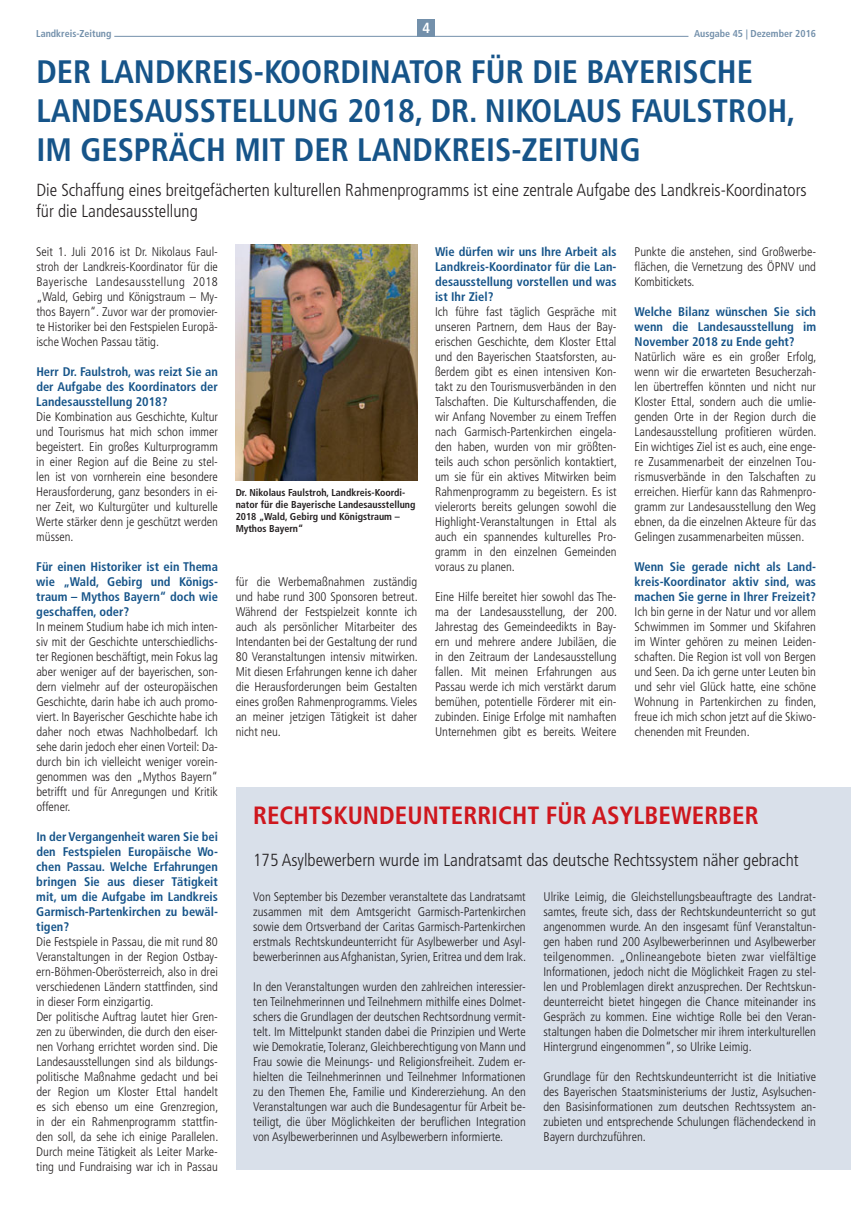
<style>
.page{position:relative;width:851px;height:1205px;background:#fff}
.page>*{position:absolute;margin:0;border:0;box-sizing:border-box;transform-origin:0 0}
.t1{font:700 condensed 32.5px/39px "Frutiger LT Std";color:#165489}
.t2{font:700 condensed 25px "Frutiger LT Std";color:#ce171e}
.t3{font:300 condensed 17.5px/21px "Frutiger LT Std";color:#231f20}
.t4{font:700 condensed 14.75px "Frutiger LT Std";color:#fff}
.t5{font:300 condensed 12.5px/15px "Frutiger LT Std";color:#231f20;text-align:justify}
.t6{font:700 condensed 12.5px/15px "Frutiger LT Std";color:#165489;text-align:justify}
.t7{font:700 condensed 10px/12px "Frutiger LT Std";color:#231f20}
.t8{font:700 condensed 10px "Frutiger LT Std";color:#7390ab}
</style>
<div class="page">
<div style="left:235px;top:787px;width:616px;height:382px;background:#d9e0ea"></div>
<img style="left:236px;top:244px;width:181px;height:236px">
<div style="left:417px;top:19px;width:18px;height:18px;background:#7390ab"></div>
<hr style="left:114px;top:36px;width:574px;height:1px;background:#7390ab">
<p class="t8" style="left:36px;top:29px;width:77px">Landkreis-Zeitung</p>
<p class="t4" style="left:422px;top:21px;width:9px">4</p>
<p class="t8" style="left:694px;top:29px;width:123px">Ausgabe 45 | Dezember 2016</p>
<h1 class="t1" style="left:36px;top:54px;width:761px">DER LANDKREIS-KOORDINATOR FÜR DIE BAYERISCHE<br>LANDESAUSSTELLUNG 2018, DR. NIKOLAUS FAULSTROH,<br>IM GESPRÄCH MIT DER LANDKREIS-ZEITUNG</h1>
<h3 class="t3" style="left:36px;top:181px;width:772px">Die Schaffung eines breitgefächerten kulturellen Rahmenprogramms ist eine zentrale Aufgabe des Landkreis-Koordinators für die Landesausstellung</h3>
<p class="t5" style="left:36px;top:244px;width:183px">Seit 1. Juli 2016 ist Dr. Nikolaus Faul&shy;stroh der Landkreis-Koordinator für die Bayerische Landesausstellung 2018 „Wald, Gebirg und Königstraum – My&shy;thos Bayern“. Zuvor war der promovier&shy;te Historiker bei den Festspielen Europä&shy;ische Wochen Passau tätig.</p>
<p class="t6" style="left:36px;top:364px;width:183px">Herr Dr. Faulstroh, was reizt Sie an der Aufgabe des Koordinators der Landesausstellung 2018?</p>
<p class="t5" style="left:36px;top:409px;width:183px">Die Kombination aus Geschichte, Kultur und Tourismus hat mich schon immer begeistert. Ein großes Kulturprogramm in einer Region auf die Beine zu stel&shy;len ist von vornherein eine besondere Herausforderung, ganz besonders in ei&shy;ner Zeit, wo Kulturgüter und kulturelle Werte stärker denn je geschützt werden müssen.</p>
<p class="t6" style="left:36px;top:559px;width:183px">Für einen Historiker ist ein Thema wie „Wald, Gebirg und Königs&shy;traum – Mythos Bayern“ doch wie geschaffen, oder?</p>
<p class="t5" style="left:36px;top:619px;width:183px">In meinem Studium habe ich mich inten&shy;siv mit der Geschichte unterschiedlichs&shy;ter Regionen beschäftigt, mein Fokus lag aber weniger auf der bayerischen, son&shy;dern vielmehr auf der osteuropäischen Geschichte, darin habe ich auch promo&shy;viert. In Bayerischer Geschichte habe ich daher noch etwas Nachholbedarf. Ich sehe darin jedoch eher einen Vorteil: Da&shy;durch bin ich vielleicht weniger vorein&shy;genommen was den „Mythos Bayern“ betrifft und für Anregungen und Kritik offener.</p>
<p class="t6" style="left:36px;top:829px;width:183px">In der Vergangenheit waren Sie bei den Festspielen Europäische Wo&shy;chen Passau. Welche Erfahrungen bringen Sie aus dieser Tätigkeit mit, um die Aufgabe im Landkreis Garmisch-Partenkirchen zu bewäl&shy;tigen?</p>
<p class="t5" style="left:36px;top:934px;width:184px;text-align:left">Die Festspiele in Passau, die mit rund 80<br>Veranstaltungen in der Region Ostbay&shy;ern-Böhmen-Oberösterreich, also in drei verschiedenen Ländern stattfinden, sind in dieser Form einzigartig.<br>Der politische Auftrag lautet hier Gren&shy;zen zu überwinden, die durch den eiser&shy;nen Vorhang errichtet worden sind. Die Landesausstellungen sind als bildungs&shy;politische Maßnahme gedacht und bei der Region um Kloster Ettal handelt es sich ebenso um eine Grenzregion, in der ein Rahmenprogramm stattfin&shy;den soll, da sehe ich einige Parallelen.<br>Durch meine Tätigkeit als Leiter Marke&shy;ting und Fundraising war ich in Passau</p>
<p class="t6" style="left:435px;top:244px;width:183px">Wie dürfen wir uns Ihre Arbeit als Landkreis-Koordinator für die Lan&shy;desausstellung vorstellen und was ist Ihr Ziel?</p>
<p class="t5" style="left:435px;top:304px;width:183px">Ich führe fast täglich Gespräche mit unseren Partnern, dem Haus der Bay&shy;erischen Geschichte, dem Kloster Ettal und den Bayerischen Staatsforsten, au&shy;ßerdem gibt es einen intensiven Kon&shy;takt zu den Tourismusverbänden in den Talschaften. Die Kulturschaffenden, die wir Anfang November zu einem Treffen nach Garmisch-Partenkirchen eingela&shy;den haben, wurden von mir größten&shy;teils auch schon persönlich kontaktiert, um sie für ein aktives Mitwirken beim Rahmenprogramm zu begeistern. Es ist vielerorts bereits gelungen sowohl die Highlight-Veranstaltungen in Ettal als auch ein spannendes kulturelles Pro&shy;gramm in den einzelnen Gemeinden voraus zu planen.</p>
<p class="t5" style="left:435px;top:589px;width:183px">Eine Hilfe bereitet hier sowohl das The&shy;ma der Landesausstellung, der 200.<br>Jahrestag des Gemeindeedikts in Bay&shy;ern und mehrere andere Jubiläen, die in den Zeitraum der Landesausstellung fallen. Mit meinen Erfahrungen aus Passau werde ich mich verstärkt darum bemühen, potentielle Förderer mit ein&shy;zubinden. Einige Erfolge mit namhaften Unternehmen gibt es bereits. Weitere</p>
<p class="t5" style="left:634px;top:244px;width:183px">Punkte die anstehen, sind Großwerbe&shy;flächen, die Vernetzung des ÖPNV und Kombitickets.</p>
<p class="t6" style="left:634px;top:304px;width:183px">Welche Bilanz wünschen Sie sich wenn die Landesausstellung im November 2018 zu Ende geht?</p>
<p class="t5" style="left:634px;top:349px;width:183px">Natürlich wäre es ein großer Erfolg, wenn wir die erwarteten Besucherzah&shy;len übertreffen könnten und nicht nur Kloster Ettal, sondern auch die umlie&shy;genden Orte in der Region durch die Landesausstellung profitieren würden.<br>Ein wichtiges Ziel ist es auch, eine enge&shy;re Zusammenarbeit der einzelnen Tou&shy;rismusverbände in den Talschaften zu erreichen. Hierfür kann das Rahmenpro&shy;gramm zur Landesausstellung den Weg ebnen, da die einzelnen Akteure für das Gelingen zusammenarbeiten müssen.</p>
<p class="t6" style="left:634px;top:559px;width:183px">Wenn Sie gerade nicht als Land&shy;kreis-Koordinator aktiv sind, was machen Sie gerne in Ihrer Freizeit?</p>
<p class="t5" style="left:634px;top:604px;width:183px">Ich bin gerne in der Natur und vor allem Schwimmen im Sommer und Skifahren im Winter gehören zu meinen Leiden&shy;schaften. Die Region ist voll von Bergen und Seen. Da ich gerne unter Leuten bin und sehr viel Glück hatte, eine schöne Wohnung in Partenkirchen zu finden, freue ich mich schon jetzt auf die Skiwo&shy;chenenden mit Freunden.</p>
<p class="t7" style="left:236px;top:487px;width:181px">Dr. Nikolaus Faulstroh, Landkreis-Koordi&shy;nator fü r die Bayerische Landesausstellung 2018 „Wald, Gebirg und Königstraum – Mythos Bayern“</p>
<p class="t5" style="left:236px;top:574px;width:184px">für die Werbemaßnahmen zuständig und habe rund 300 Sponsoren betreut.<br>Während der Festspielzeit konnte ich auch als persönlicher Mitarbeiter des Intendanten bei der Gestaltung der rund 80 Veranstaltungen intensiv mitwirken.<br>Mit diesen Erfahrungen kenne ich daher die Herausforderungen beim Gestalten eines großen Rahmenprogramms. Vieles an meiner jetzigen Tätigkeit ist daher nicht neu.</p>
<h2 class="t2" style="left:253px;top:802px;width:507px">RECHTSKUNDE UNTERRICHT FÜR ASYLBEWERBER</h2>
<h3 class="t3" style="left:253px;top:850px;width:547px">175 Asylbewerbern wurde im Landratsamt das deutsche Rechtssystem näher gebracht</h3>
<p class="t5" style="left:543px;top:889px;width:274px">Ulrike Leimig, die Gleichstellungsbeauftragte des Landrat&shy;samtes, freute sich, dass der Rechtskundeunterricht so gut angenommen wurde. An den insgesamt fünf Veranstaltun&shy;gen haben rund 200 Asylbewerberinnen und Asylbewerber teilgenommen. „Onlineangebote bieten zwar vielfältige Informationen, jedoch nicht die Möglichkeit Fragen zu stel&shy;len und Problemlagen direkt anzusprechen. Der Rechtskun&shy;deunterreicht bietet hingegen die Chance miteinander ins Gespräch zu kommen. Eine wichtige Rolle bei den Veran&shy;staltungen haben die Dolmetscher mir ihrem interkulturellen Hintergrund eingenommen“, so Ulrike Leimig.</p>
<p class="t5" style="left:543px;top:1069px;width:274px">Grundlage für den Rechtskundeunterricht ist die Initiative des Bayerischen Staatsministeriums der Justiz, Asylsuchen&shy;den Basisinformationen zum deutschen Rechtssystem an&shy;zubieten und entsprechende Schulungen flächendeckend in Bayern durchzuführen.</p>
<p class="t5" style="left:253px;top:889px;width:274px">Von September bis Dezember veranstaltete das Landratsamt zusammen mit dem Amtsgericht Garmisch-Partenkirchen sowie dem Ortsverband der Caritas Garmisch-Partenkirchen erstmals Rechtskundeunterricht für Asylbewerber und Asyl&shy;bewerberinnen aus Afghanistan, Syrien, Eritrea und dem Irak.</p>
<p class="t5" style="left:253px;top:979px;width:274px">In den Veranstaltungen wurden den zahlreichen interessier&shy;ten Teilnehmerinnen und Teilnehmern mithilfe eines Dolmet&shy;schers die Grundlagen der deutschen Rechtsordnung vermit&shy;telt. Im Mittelpunkt standen dabei die Prinzipien und Werte wie Demokratie, Toleranz, Gleichberechtigung von Mann und Frau sowie die Meinungs- und Religionsfreiheit. Zudem er&shy;hielten die Teilnehmerinnen und Teilnehmer Informationen zu den Themen Ehe, Familie und Kindererziehung. An den Veranstaltungen war auch die Bundesagentur für Arbeit be&shy;teiligt, die über Möglichkeiten der beruflichen Integration von Asylbewerberinnen und Asylbewerbern informierte.</p>
</div>
